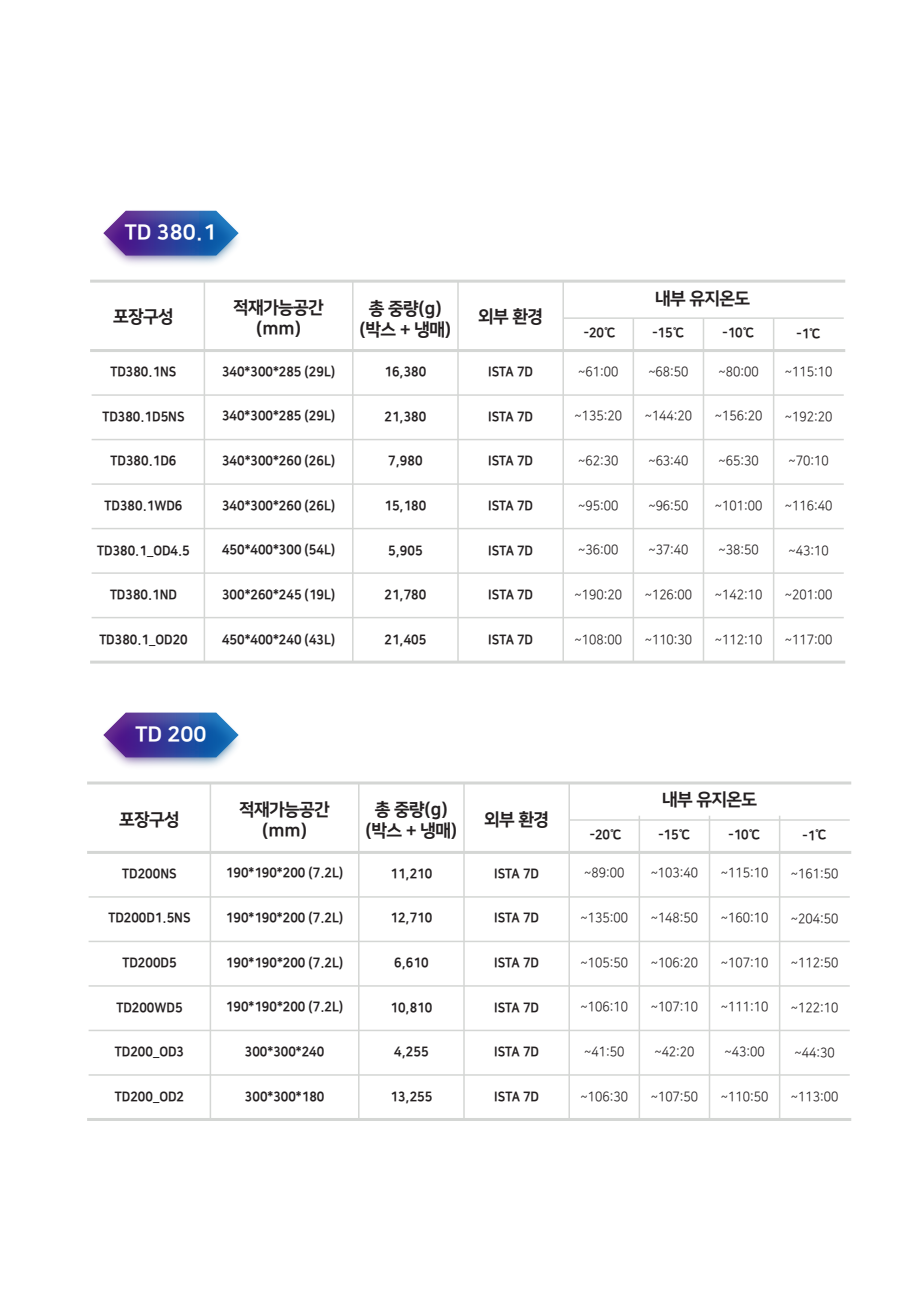
<style>
.page{position:relative;width:919px;height:1289px;background:#fff}
.page>*{position:absolute;margin:0;border:0;box-sizing:border-box;transform-origin:0 0}
.t1{font:21px "Nanum Square OTF ac EB";color:#fff}
.t2{font:17.4px/20.9px "Nanum Square OTF ac EB";color:#231f20;text-align:center}
.t3{font:13.5px "Nanum Square OTF ac EB";color:#231f20;scale:.9 1}
.t4{font:13.5px "Nanum Square OTF ac R";color:#231f20;scale:.9 1}
</style>
<div class="page">
<hr style="left:772px;top:318px;width:2px;height:344px;background:#d4d6d4">
<hr style="left:778px;top:815px;width:2px;height:304px;background:#d4d6d4">
<img style="left:90px;top:210px;width:196px;height:100px">
<hr style="left:92px;top:660px;width:751px;height:3px;background:#d4d6d4">
<svg style="left:103px;top:211px;width:135px;height:44px;background:#515eac"></svg>
<hr style="left:92px;top:279px;width:751px;height:3px;background:#d4d6d4">
<hr style="left:563px;top:317px;width:280px;height:2px;background:#d4d6d4">
<hr style="left:92px;top:349px;width:751px;height:3px;background:#d4d6d4">
<hr style="left:92px;top:394px;width:751px;height:2px;background:#d4d6d4">
<hr style="left:92px;top:439px;width:751px;height:1px;background:#d4d6d4">
<hr style="left:92px;top:483px;width:751px;height:2px;background:#d4d6d4">
<hr style="left:92px;top:528px;width:751px;height:1px;background:#d4d6d4">
<hr style="left:92px;top:617px;width:751px;height:1px;background:#d4d6d4">
<hr style="left:92px;top:572px;width:751px;height:2px;background:#d4d6d4">
<hr style="left:204px;top:281px;width:1px;height:381px;background:#d4d6d4">
<hr style="left:352px;top:281px;width:1px;height:381px;background:#d4d6d4">
<hr style="left:457px;top:281px;width:1px;height:381px;background:#d4d6d4">
<hr style="left:562px;top:281px;width:2px;height:381px;background:#d4d6d4">
<hr style="left:632px;top:318px;width:2px;height:344px;background:#d4d6d4">
<hr style="left:702px;top:318px;width:2px;height:344px;background:#d4d6d4">
<img style="left:87px;top:734px;width:199px;height:78px">
<svg style="left:103px;top:712px;width:135px;height:45px;background:#5461ad"></svg>
<hr style="left:89px;top:781px;width:760px;height:3px;background:#d4d6d4">
<hr style="left:569px;top:819px;width:280px;height:1px;background:#d4d6d4">
<hr style="left:89px;top:850px;width:760px;height:3px;background:#d4d6d4">
<hr style="left:89px;top:896px;width:760px;height:1px;background:#d4d6d4">
<hr style="left:89px;top:940px;width:760px;height:2px;background:#d4d6d4">
<hr style="left:89px;top:985px;width:760px;height:1px;background:#d4d6d4">
<hr style="left:89px;top:1029px;width:760px;height:2px;background:#d4d6d4">
<hr style="left:89px;top:1117px;width:760px;height:3px;background:#d4d6d4">
<hr style="left:89px;top:1074px;width:760px;height:1px;background:#d4d6d4">
<hr style="left:210px;top:783px;width:1px;height:336px;background:#d4d6d4">
<hr style="left:358px;top:783px;width:1px;height:336px;background:#d4d6d4">
<hr style="left:463px;top:783px;width:1px;height:336px;background:#d4d6d4">
<hr style="left:568px;top:783px;width:2px;height:336px;background:#d4d6d4">
<hr style="left:638px;top:815px;width:2px;height:304px;background:#d4d6d4">
<hr style="left:708px;top:815px;width:2px;height:304px;background:#d4d6d4">
<h1 class="t1" style="left:125px;top:221px;width:93px">TD 380.1</h1>
<p class="t2" style="left:113px;top:306px;width:61px">포장구성</p>
<p class="t2" style="left:233px;top:297px;width:91px">적재가능공간 (mm)</p>
<p class="t2" style="left:478px;top:306px;width:66px">외부 환경</p>
<p class="t2" style="left:359px;top:298px;width:93px">총 중량(g) (박스 + 냉매)</p>
<p class="t2" style="left:655px;top:288px;width:96px">내부 유지온도</p>
<p class="t3" style="left:583px;top:325px;width:37px">-20℃</p>
<p class="t3" style="left:652px;top:325px;width:37px">-15℃</p>
<p class="t3" style="left:722px;top:325px;width:37px">-10℃</p>
<p class="t3" style="left:110px;top:364px;width:75px">TD380.1NS</p>
<p class="t3" style="left:222px;top:364px;width:127px">340*300*285 (29L)</p>
<p class="t3" style="left:384px;top:364px;width:48px">16,380</p>
<p class="t3" style="left:488px;top:364px;width:51px">ISTA 7D</p>
<p class="t4" style="left:578px;top:364px;width:46px">~61:00</p>
<p class="t4" style="left:648px;top:364px;width:46px">~68:50</p>
<p class="t4" style="left:718px;top:364px;width:46px">~80:00</p>
<p class="t3" style="left:102px;top:409px;width:93px">TD380.1D5NS</p>
<p class="t3" style="left:222px;top:408px;width:127px">340*300*285 (29L)</p>
<p class="t3" style="left:384px;top:409px;width:48px">21,380</p>
<p class="t3" style="left:488px;top:409px;width:51px">ISTA 7D</p>
<p class="t4" style="left:574px;top:409px;width:54px">~135:20</p>
<p class="t4" style="left:644px;top:409px;width:54px">~144:20</p>
<p class="t4" style="left:714px;top:409px;width:54px">~156:20</p>
<p class="t3" style="left:111px;top:453px;width:75px">TD380.1D6</p>
<p class="t3" style="left:222px;top:453px;width:127px">340*300*260 (26L)</p>
<p class="t3" style="left:388px;top:453px;width:40px">7,980</p>
<p class="t3" style="left:488px;top:453px;width:51px">ISTA 7D</p>
<p class="t4" style="left:578px;top:453px;width:46px">~62:30</p>
<p class="t4" style="left:648px;top:453px;width:46px">~63:40</p>
<p class="t4" style="left:718px;top:453px;width:46px">~65:30</p>
<p class="t3" style="left:105px;top:498px;width:88px">TD380.1WD6</p>
<p class="t3" style="left:222px;top:498px;width:127px">340*300*260 (26L)</p>
<p class="t3" style="left:384px;top:498px;width:48px">15,180</p>
<p class="t3" style="left:488px;top:498px;width:51px">ISTA 7D</p>
<p class="t4" style="left:578px;top:498px;width:46px">~95:00</p>
<p class="t4" style="left:648px;top:498px;width:46px">~96:50</p>
<p class="t4" style="left:714px;top:498px;width:54px">~101:00</p>
<p class="t3" style="left:97px;top:543px;width:104px">TD380.1_OD4.5</p>
<p class="t3" style="left:222px;top:542px;width:127px">450*400*300 (54L)</p>
<p class="t3" style="left:388px;top:543px;width:40px">5,905</p>
<p class="t3" style="left:488px;top:543px;width:51px">ISTA 7D</p>
<p class="t4" style="left:578px;top:543px;width:46px">~36:00</p>
<p class="t4" style="left:648px;top:543px;width:46px">~37:40</p>
<p class="t4" style="left:718px;top:543px;width:46px">~38:50</p>
<p class="t3" style="left:110px;top:587px;width:76px">TD380.1ND</p>
<p class="t3" style="left:222px;top:587px;width:127px">300*260*245 (19L)</p>
<p class="t3" style="left:384px;top:587px;width:48px">21,780</p>
<p class="t3" style="left:488px;top:587px;width:51px">ISTA 7D</p>
<p class="t4" style="left:574px;top:587px;width:54px">~190:20</p>
<p class="t4" style="left:644px;top:587px;width:54px">~126:00</p>
<p class="t4" style="left:714px;top:587px;width:54px">~142:10</p>
<p class="t3" style="left:99px;top:632px;width:100px">TD380.1_OD20</p>
<p class="t3" style="left:222px;top:632px;width:127px">450*400*240 (43L)</p>
<p class="t3" style="left:384px;top:632px;width:48px">21,405</p>
<p class="t3" style="left:488px;top:632px;width:51px">ISTA 7D</p>
<p class="t4" style="left:574px;top:632px;width:54px">~108:00</p>
<p class="t4" style="left:644px;top:632px;width:54px">~110:30</p>
<p class="t4" style="left:714px;top:632px;width:54px">~112:10</p>
<p class="t3" style="left:796px;top:326px;width:29px">-1℃</p>
<p class="t4" style="left:784px;top:365px;width:54px">~115:10</p>
<p class="t4" style="left:784px;top:409px;width:54px">~192:20</p>
<p class="t4" style="left:788px;top:454px;width:46px">~70:10</p>
<p class="t4" style="left:784px;top:499px;width:54px">~116:40</p>
<p class="t4" style="left:788px;top:543px;width:46px">~43:10</p>
<p class="t4" style="left:784px;top:588px;width:54px">~201:00</p>
<p class="t4" style="left:784px;top:633px;width:54px">~117:00</p>
<h1 class="t1" style="left:135px;top:722px;width:73px">TD 200</h1>
<p class="t2" style="left:365px;top:799px;width:93px">총 중량(g) (박스 + 냉매)</p>
<p class="t2" style="left:119px;top:809px;width:61px">포장구성</p>
<p class="t2" style="left:239px;top:799px;width:91px">적재가능공간 (mm)</p>
<p class="t2" style="left:484px;top:809px;width:66px">외부 환경</p>
<p class="t2" style="left:662px;top:789px;width:96px">내부 유지온도</p>
<p class="t3" style="left:589px;top:827px;width:37px">-20℃</p>
<p class="t3" style="left:658px;top:827px;width:37px">-15℃</p>
<p class="t3" style="left:728px;top:827px;width:37px">-10℃</p>
<p class="t3" style="left:122px;top:866px;width:62px">TD200NS</p>
<p class="t3" style="left:226px;top:865px;width:132px">190*190*200 (7.2L)</p>
<p class="t3" style="left:390px;top:866px;width:48px">11,210</p>
<p class="t3" style="left:494px;top:866px;width:51px">ISTA 7D</p>
<p class="t4" style="left:584px;top:866px;width:46px">~89:00</p>
<p class="t4" style="left:650px;top:866px;width:54px">~103:40</p>
<p class="t4" style="left:720px;top:866px;width:54px">~115:10</p>
<p class="t3" style="left:108px;top:910px;width:93px">TD200D1.5NS</p>
<p class="t3" style="left:226px;top:910px;width:132px">190*190*200 (7.2L)</p>
<p class="t3" style="left:390px;top:910px;width:48px">12,710</p>
<p class="t3" style="left:494px;top:910px;width:51px">ISTA 7D</p>
<p class="t4" style="left:580px;top:910px;width:54px">~135:00</p>
<p class="t4" style="left:650px;top:910px;width:54px">~148:50</p>
<p class="t4" style="left:720px;top:910px;width:54px">~160:10</p>
<p class="t3" style="left:122px;top:955px;width:62px">TD200D5</p>
<p class="t3" style="left:226px;top:955px;width:132px">190*190*200 (7.2L)</p>
<p class="t3" style="left:394px;top:955px;width:40px">6,610</p>
<p class="t3" style="left:494px;top:955px;width:51px">ISTA 7D</p>
<p class="t4" style="left:580px;top:955px;width:54px">~105:50</p>
<p class="t4" style="left:650px;top:955px;width:54px">~106:20</p>
<p class="t4" style="left:720px;top:955px;width:54px">~107:10</p>
<p class="t3" style="left:116px;top:1000px;width:75px">TD200WD5</p>
<p class="t3" style="left:226px;top:999px;width:132px">190*190*200 (7.2L)</p>
<p class="t3" style="left:390px;top:1000px;width:48px">10,810</p>
<p class="t3" style="left:494px;top:1000px;width:51px">ISTA 7D</p>
<p class="t4" style="left:580px;top:1000px;width:54px">~106:10</p>
<p class="t4" style="left:650px;top:1000px;width:54px">~107:10</p>
<p class="t4" style="left:720px;top:1000px;width:54px">~111:10</p>
<p class="t3" style="left:115px;top:1044px;width:78px">TD200_OD3</p>
<p class="t3" style="left:245px;top:1044px;width:90px">300*300*240</p>
<p class="t3" style="left:394px;top:1044px;width:40px">4,255</p>
<p class="t3" style="left:494px;top:1044px;width:51px">ISTA 7D</p>
<p class="t4" style="left:584px;top:1044px;width:46px">~41:50</p>
<p class="t4" style="left:654px;top:1044px;width:46px">~42:20</p>
<p class="t4" style="left:724px;top:1044px;width:46px">~43:00</p>
<p class="t3" style="left:115px;top:1089px;width:78px">TD200_OD2</p>
<p class="t3" style="left:245px;top:1089px;width:90px">300*300*180</p>
<p class="t3" style="left:390px;top:1089px;width:48px">13,255</p>
<p class="t3" style="left:494px;top:1089px;width:51px">ISTA 7D</p>
<p class="t4" style="left:580px;top:1089px;width:54px">~106:30</p>
<p class="t4" style="left:650px;top:1089px;width:54px">~107:50</p>
<p class="t4" style="left:720px;top:1089px;width:54px">~110:50</p>
<p class="t3" style="left:802px;top:827px;width:29px">-1℃</p>
<p class="t4" style="left:790px;top:866px;width:54px">~161:50</p>
<p class="t4" style="left:790px;top:911px;width:54px">~204:50</p>
<p class="t4" style="left:790px;top:956px;width:54px">~112:50</p>
<p class="t4" style="left:790px;top:1000px;width:54px">~122:10</p>
<p class="t4" style="left:794px;top:1045px;width:46px">~44:30</p>
<p class="t4" style="left:790px;top:1090px;width:54px">~113:00</p>
</div>
